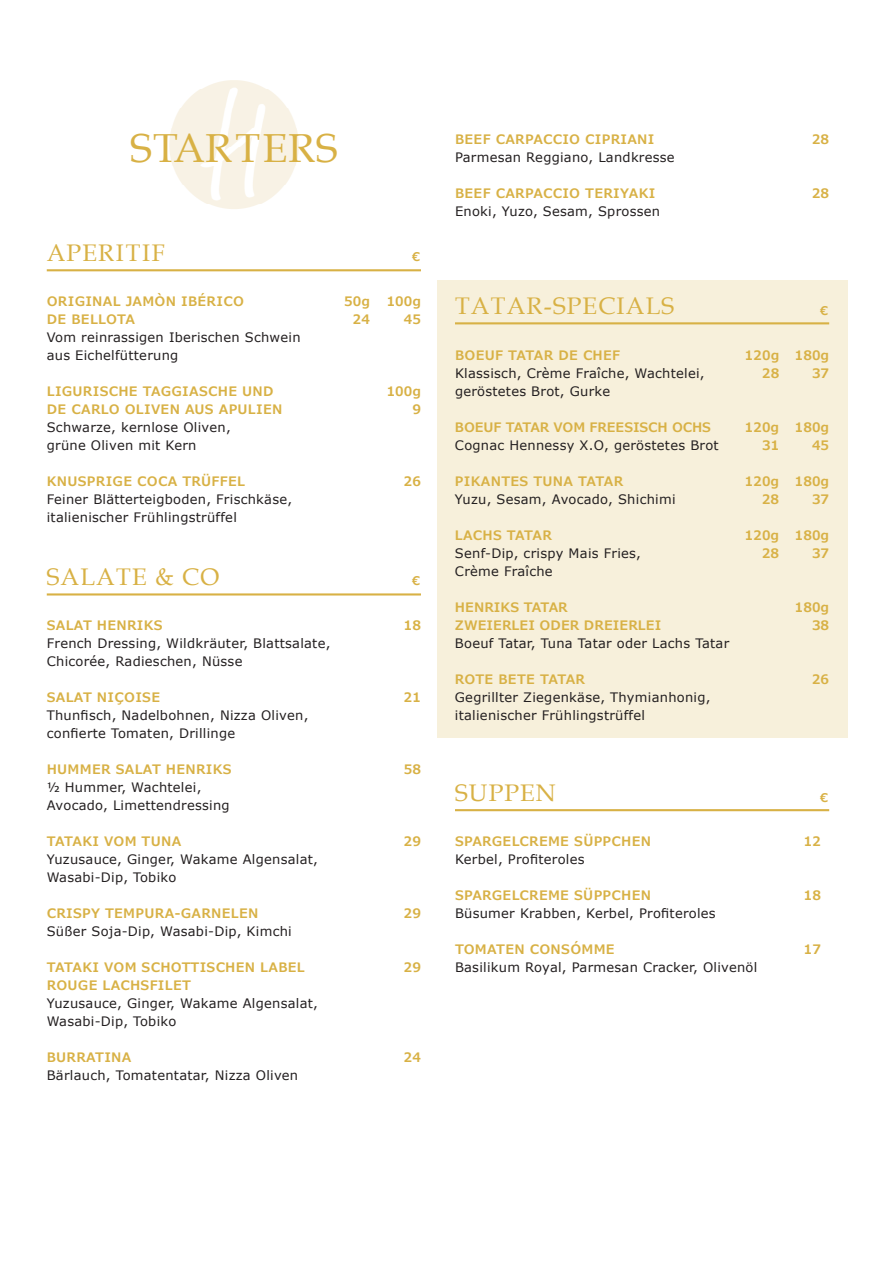
<style>
.page{position:relative;width:893px;height:1263px;background:#fff}
.page>*{position:absolute;margin:0;border:0;box-sizing:border-box;transform-origin:0 0}
.t1{font:40.5px "Book Antiqua";letter-spacing:.02em;color:#d8b145}
.t2{font:24px "Book Antiqua";letter-spacing:.05em;color:#d8b145}
.t3{font:24px "Book Antiqua";letter-spacing:.07em;color:#d8b145}
.t4{font:13.05px/18px "Verdana";letter-spacing:.02em;color:#231f20}
.t5{font:600 13.05px/18px "Verdana Pro";letter-spacing:.02em;color:#d8b145;text-align:right}
.t6{font:600 13.05px/18px "Verdana Pro";color:#d8b145}
.t7{font:600 13.05px "Verdana Pro";letter-spacing:-.01em;color:#d8b145}
.t8{font:600 12px "Verdana Pro";color:#d8b145}
</style>
<div class="page">
<div style="left:437px;top:280px;width:410px;height:457px;background:#f7f0db"></div>
<hr style="left:47px;top:269px;width:374px;height:2px;background:#d8b145">
<hr style="left:47px;top:593px;width:374px;height:2px;background:#d8b145">
<hr style="left:455px;top:322px;width:374px;height:2px;background:#d8b145">
<hr style="left:455px;top:809px;width:374px;height:2px;background:#d8b145">
<img style="left:169px;top:80px;width:130px;height:129px">
<h1 class="t1" style="left:130px;top:120px;width:208px">STARTERS</h1>
<h2 class="t3" style="left:47px;top:236px;width:120px">APERITIF</h2>
<p class="t8" style="left:412px;top:249px;width:9px">€</p>
<p class="t5" style="left:47px;top:292px;width:199px;text-align:left">ORIGINAL JAMÒN IBÉRICO<br>DE BELLOTA</p>
<p class="t4" style="left:47px;top:328px;width:255px">Vom reinrassigen Iberischen Schwein aus Eichelfütterung</p>
<p class="t5" style="left:47px;top:382px;width:237px;text-align:left">LIGURISCHE TAGGIASCHE UND<br>DE CARLO OLIVEN AUS APULIEN</p>
<p class="t4" style="left:47px;top:418px;width:185px">Schwarze, kernlose Oliven, grüne Oliven mit Kern</p>
<p class="t5" style="left:47px;top:472px;width:200px">KNUSPRIGE COCA TRÜFFEL</p>
<p class="t4" style="left:47px;top:490px;width:247px">Feiner Blätterteigboden, Frischkäse, italienischer Frühlingstrüffel</p>
<p class="t5" style="left:344px;top:292px;width:27px">50g<br>24</p>
<p class="t5" style="left:387px;top:292px;width:36px">100g<br>45</p>
<p class="t5" style="left:387px;top:382px;width:36px">100g<br>9</p>
<p class="t5" style="left:404px;top:472px;width:19px">26</p>
<h2 class="t2" style="left:47px;top:560px;width:174px">SALATE &amp; CO</h2>
<p class="t8" style="left:412px;top:573px;width:9px">€</p>
<p class="t5" style="left:47px;top:616px;width:117px">SALAT HENRIKS</p>
<p class="t4" style="left:47px;top:634px;width:285px">French Dressing, Wildkräuter, Blattsalate,<br>Chicorée, Radieschen, Nüsse</p>
<p class="t5" style="left:47px;top:688px;width:115px">SALAT NIÇOISE</p>
<p class="t4" style="left:47px;top:706px;width:263px">Thunfisch, Nadelbohnen, Nizza Oliven, confierte Tomaten, Drillinge</p>
<p class="t5" style="left:47px;top:760px;width:186px">HUMMER SALAT HENRIKS</p>
<p class="t4" style="left:47px;top:778px;width:184px">½ Hummer, Wachtelei,<br>Avocado, Limettendressing</p>
<p class="t5" style="left:47px;top:832px;width:136px">TATAKI VOM TUNA</p>
<p class="t4" style="left:47px;top:850px;width:273px">Yuzusauce, Ginger, Wakame Algensalat,<br>Wasabi-Dip, Tobiko</p>
<p class="t5" style="left:47px;top:904px;width:213px">CRISPY TEMPURA-GARNELEN</p>
<p class="t4" style="left:47px;top:922px;width:247px">Süßer Soja-Dip, Wasabi-Dip, Kimchi</p>
<p class="t5" style="left:47px;top:958px;width:260px;text-align:left">TATAKI VOM SCHOTTISCHEN LABEL<br>ROUGE LACHSFILET</p>
<p class="t4" style="left:47px;top:994px;width:273px">Yuzusauce, Ginger, Wakame Algensalat,<br>Wasabi-Dip, Tobiko</p>
<p class="t5" style="left:47px;top:1048px;width:86px">BURRATINA</p>
<p class="t4" style="left:47px;top:1066px;width:253px">Bärlauch, Tomatentatar, Nizza Oliven</p>
<p class="t5" style="left:404px;top:616px;width:19px">18</p>
<p class="t5" style="left:404px;top:688px;width:19px">21</p>
<p class="t5" style="left:404px;top:760px;width:19px">58</p>
<p class="t5" style="left:404px;top:832px;width:19px">29</p>
<p class="t5" style="left:404px;top:904px;width:19px">29</p>
<p class="t5" style="left:404px;top:958px;width:19px">29</p>
<p class="t5" style="left:404px;top:1048px;width:19px">24</p>
<p class="t5" style="left:455px;top:130px;width:201px">BEEF CARPACCIO CIPRIANI</p>
<p class="t4" style="left:455px;top:148px;width:221px">Parmesan Reggiano, Landkresse</p>
<p class="t5" style="left:455px;top:184px;width:202px">BEEF CARPACCIO TERIYAKI</p>
<p class="t4" style="left:455px;top:202px;width:207px">Enoki, Yuzo, Sesam, Sprossen</p>
<p class="t5" style="left:812px;top:130px;width:19px">28</p>
<p class="t5" style="left:812px;top:184px;width:19px">28</p>
<h2 class="t2" style="left:455px;top:289px;width:221px">TATAR-SPECIALS</h2>
<p class="t8" style="left:820px;top:303px;width:9px">€</p>
<p class="t5" style="left:455px;top:346px;width:167px">BOEUF TATAR DE CHEF</p>
<p class="t4" style="left:455px;top:364px;width:251px">Klassisch, Crème Fraîche, Wachtelei, geröstetes Brot, Gurke</p>
<p class="t7" style="left:455px;top:419px;width:258px">BOEUF TATAR VOM FREESISCH OCHS</p>
<p class="t4" style="left:455px;top:436px;width:265px">Cognac Hennessy X.O, geröstetes Brot</p>
<p class="t5" style="left:455px;top:472px;width:170px">PIKANTES TUNA TATAR</p>
<p class="t4" style="left:455px;top:490px;width:222px">Yuzu, Sesam, Avocado, Shichimi</p>
<p class="t5" style="left:455px;top:526px;width:99px">LACHS TATAR</p>
<p class="t4" style="left:455px;top:544px;width:188px">Senf-Dip, crispy Mais Fries,<br>Crème Fraîche</p>
<p class="t6" style="left:455px;top:598px;width:208px">HENRIKS TATAR<br>ZWEIERLEI ODER DREIERLEI</p>
<p class="t4" style="left:455px;top:634px;width:276px">Boeuf Tatar, Tuna Tatar oder Lachs Tatar</p>
<p class="t5" style="left:455px;top:670px;width:132px">ROTE BETE TATAR</p>
<p class="t4" style="left:455px;top:688px;width:257px">Gegrillter Ziegenkäse, Thymianhonig, italienischer Frühlingstrüffel</p>
<p class="t5" style="left:745px;top:346px;width:36px">120g<br>28</p>
<p class="t5" style="left:795px;top:346px;width:36px">180g<br>37</p>
<p class="t5" style="left:745px;top:418px;width:36px">120g<br>31</p>
<p class="t5" style="left:795px;top:418px;width:36px">180g<br>45</p>
<p class="t5" style="left:745px;top:472px;width:36px">120g<br>28</p>
<p class="t5" style="left:795px;top:472px;width:36px">180g<br>37</p>
<p class="t5" style="left:745px;top:526px;width:36px">120g<br>28</p>
<p class="t5" style="left:795px;top:526px;width:36px">180g<br>37</p>
<p class="t5" style="left:795px;top:598px;width:36px">180g<br>38</p>
<p class="t5" style="left:812px;top:670px;width:19px">26</p>
<h2 class="t2" style="left:455px;top:776px;width:102px">SUPPEN</h2>
<p class="t8" style="left:820px;top:790px;width:9px">€</p>
<p class="t5" style="left:455px;top:832px;width:198px">SPARGELCREME SÜPPCHEN</p>
<p class="t4" style="left:455px;top:850px;width:131px">Kerbel, Profiteroles</p>
<p class="t5" style="left:455px;top:886px;width:198px">SPARGELCREME SÜPPCHEN</p>
<p class="t4" style="left:455px;top:904px;width:262px">Büsumer Krabben, Kerbel, Profiteroles</p>
<p class="t5" style="left:455px;top:940px;width:161px">TOMATEN CONSÓMME</p>
<p class="t4" style="left:455px;top:958px;width:304px">Basilikum Royal, Parmesan Cracker, Olivenöl</p>
<p class="t5" style="left:804px;top:832px;width:19px">12</p>
<p class="t5" style="left:804px;top:886px;width:19px">18</p>
<p class="t5" style="left:804px;top:940px;width:19px">17</p>
</div>
